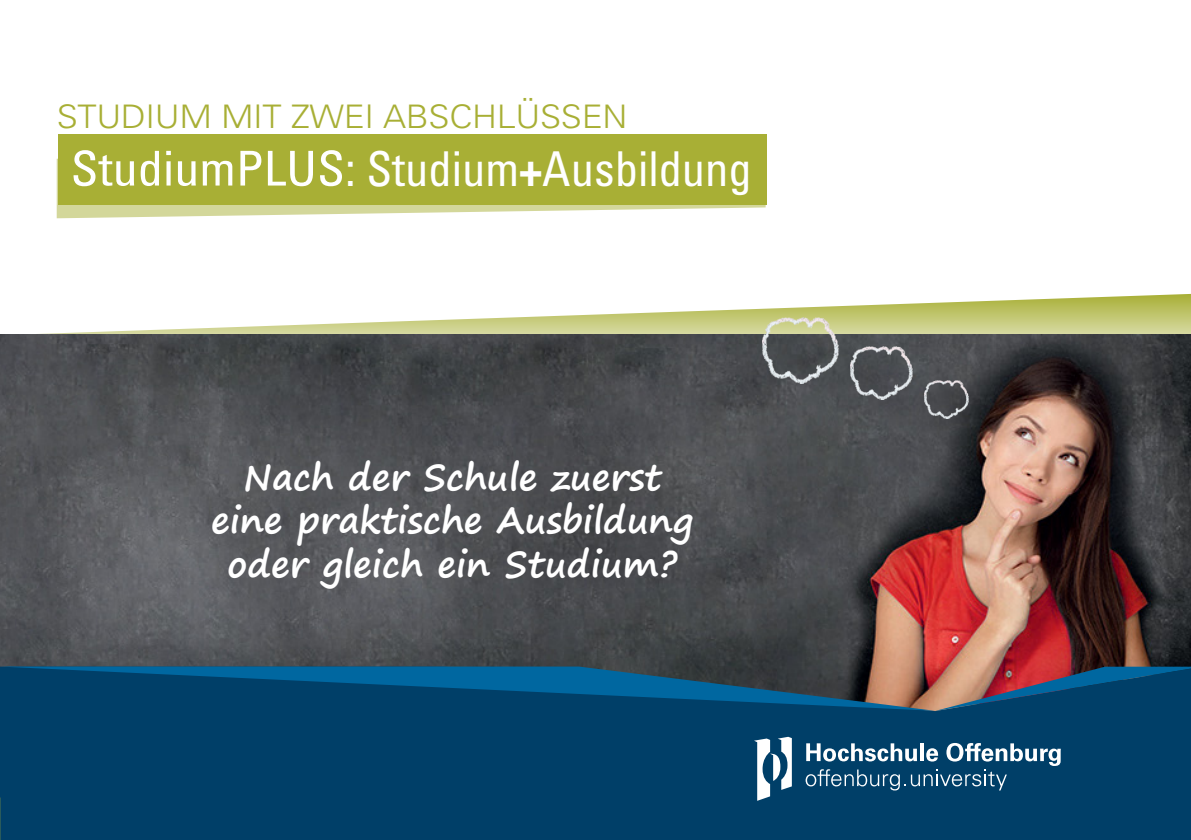
<style>
.page{position:relative;width:1191px;height:840px;background:#fff}
.page>*{position:absolute;margin:0;border:0;box-sizing:border-box;transform-origin:0 0}
.t1{font:condensed 48px "Univers";color:#fff;scale:1.05 1}
.t2{font:700 36px/43.2px "Segoe Print";color:#fff;text-align:center}
.t3{font:300 32.4px "Univers";letter-spacing:-.01em;color:#a8af35;scale:1.07 1}
.s1{font-weight:700}
</style>
<div class="page">
<svg style="left:39px;top:293px;width:1152px;height:41px"></svg>
<img style="left:0;top:334px;width:1191px;height:332px">
<div style="left:0;top:710px;width:1191px;height:129px;background:#003f68"></div>
<svg style="left:935px;top:666px;width:256px;height:44px;background:#43536c"></svg>
<svg style="left:0;top:666px;width:935px;height:44px;background:#124d72"></svg>
<div style="left:58px;top:134px;width:708px;height:71px;background:#a8af35"></div>
<svg style="left:57px;top:159px;width:708px;height:59px"></svg>
<img style="left:763px;top:317px;width:75px;height:66px">
<img style="left:924px;top:380px;width:44px;height:38px">
<img style="left:850px;top:346px;width:62px;height:53px">
<svg style="left:805px;top:742px;width:255px;height:48px;background:#386989"></svg>
<svg style="left:754px;top:736px;width:38px;height:64px"></svg>
<p class="t3" style="left:57px;top:97px;width:535px">STUDIUM MIT ZWEI ABSCHLÜSSEN</p>
<h1 class="t1" style="left:70px;top:138px;width:650px">StudiumPLUS: Studium<span class="s1">+</span>Ausbildung</h1>
<p class="t2" style="left:211px;top:454px;width:484px">Nach der Schule zuerst eine praktische Ausbildung oder gleich ein Studium?</p>
</div>
